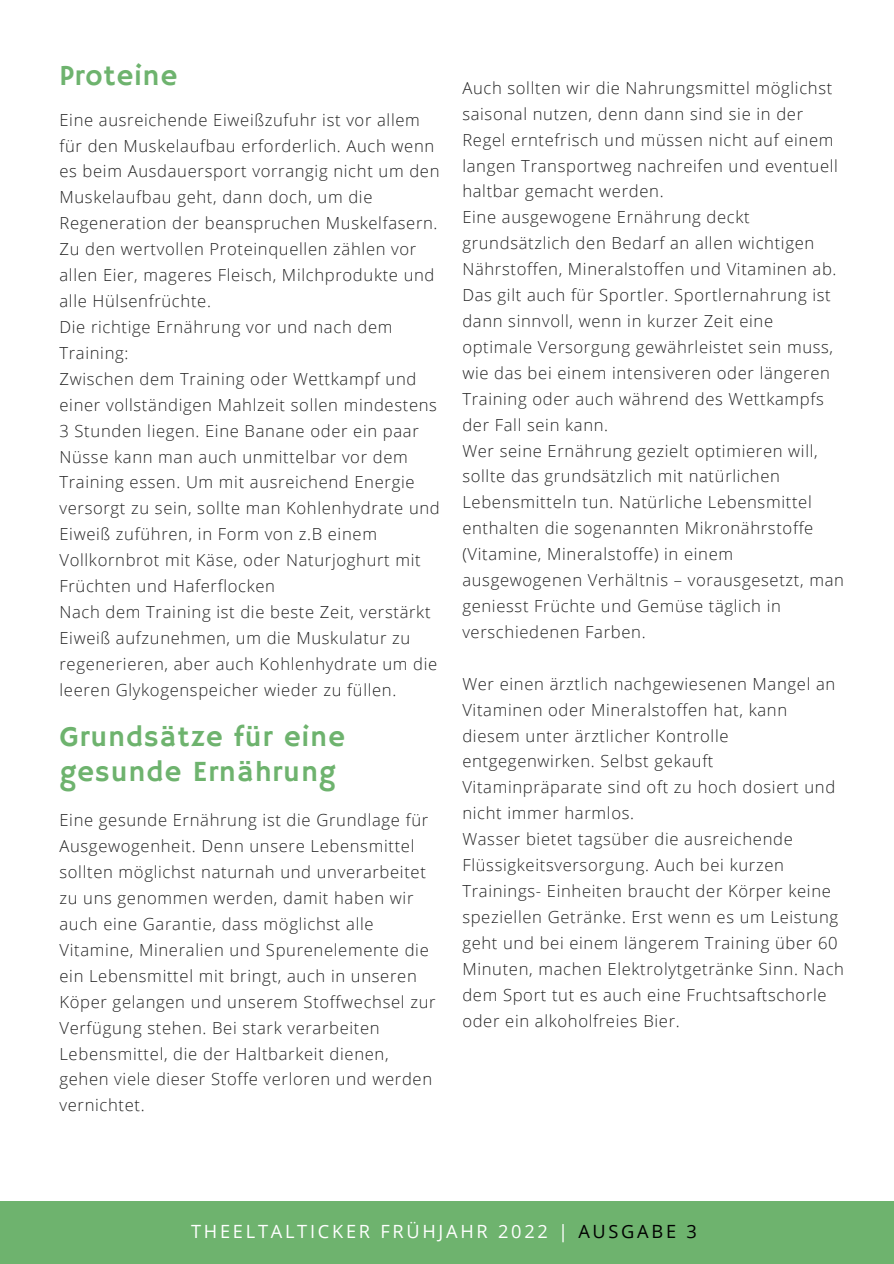
<style>
.page{position:relative;width:894px;height:1264px;background:#fff}
.page>*{position:absolute;margin:0;border:0;box-sizing:border-box;transform-origin:0 0}
.t1{font:29.1px/35px "Hammersmith One";letter-spacing:.03em;color:#6eb36e}
.t2{font:18.15px "Open Sans";letter-spacing:.15em;color:#fff}
.t3{font:300 16.65px/26px "Open Sans";letter-spacing:.04em;color:#222}
.s1{color:#000}
</style>
<div class="page">
<div style="left:0;top:1201px;width:893px;height:62px;background:#6eb36e"></div>
<p class="t1" style="left:59px;top:59px;width:120px">Proteine</p>
<p class="t3" style="left:59px;top:106px;width:381px">Eine ausreichende Eiweißzufuhr ist vor allem für den Muskelaufbau erforderlich. Auch wenn es beim Ausdauersport vorrangig nicht um den Muskelaufbau geht, dann doch, um die Regeneration der beanspruchen Muskelfasern.<br>Zu den wertvollen Proteinquellen zählen vor allen Eier, mageres Fleisch, Milchprodukte und alle Hülsenfrüchte.</p>
<p class="t3" style="left:59px;top:313px;width:334px">Die richtige Ernährung vor und nach dem<br>Training:</p>
<p class="t3" style="left:59px;top:365px;width:382px">Zwischen dem Training oder Wettkampf und einer vollständigen Mahlzeit sollen mindestens 3 Stunden liegen. Eine Banane oder ein paar Nüsse kann man auch unmittelbar vor dem Training essen. Um mit ausreichend Energie versorgt zu sein, sollte man Kohlenhydrate und Eiweiß zuführen, in Form von z.B einem Vollkornbrot mit Käse, oder Naturjoghurt mit Früchten und Haferflocken</p>
<p class="t3" style="left:59px;top:598px;width:379px">Nach dem Training ist die beste Zeit, verstärkt Eiweiß aufzunehmen, um die Muskulatur zu regenerieren, aber auch Kohlenhydrate um die leeren Glykogenspeicher wieder zu füllen.</p>
<p class="t1" style="left:59px;top:720px;width:287px">Grundsätze für eine gesunde Ernährung</p>
<p class="t3" style="left:59px;top:806px;width:377px">Eine gesunde Ernährung ist die Grundlage für Ausgewogenheit. Denn unsere Lebensmittel sollten möglichst naturnah und unverarbeitet zu uns genommen werden, damit haben wir auch eine Garantie, dass möglichst alle Vitamine, Mineralien und Spurenelemente die ein Lebensmittel mit bringt, auch in unseren Köper gelangen und unserem Stoffwechsel zur Verfügung stehen. Bei stark verarbeiten Lebensmittel, die der Haltbarkeit dienen, gehen viele dieser Stoffe verloren und werden vernichtet.</p>
<p class="t3" style="left:462px;top:74px;width:377px">Auch sollten wir die Nahrungsmittel möglichst saisonal nutzen, denn dann sind sie in der Regel erntefrisch und müssen nicht auf einem langen Transportweg nachreifen und eventuell haltbar gemacht werden.</p>
<p class="t3" style="left:462px;top:204px;width:375px">Eine ausgewogene Ernährung deckt grundsätzlich den Bedarf an allen wichtigen Nährstoffen, Mineralstoffen und Vitaminen ab.<br>Das gilt auch für Sportler. Sportlernahrung ist dann sinnvoll, wenn in kurzer Zeit eine optimale Versorgung gewährleistet sein muss, wie das bei einem intensiveren oder längeren Training oder auch während des Wettkampfs der Fall sein kann.</p>
<p class="t3" style="left:462px;top:437px;width:383px">Wer seine Ernährung gezielt optimieren will, sollte das grundsätzlich mit natürlichen Lebensmitteln tun. Natürliche Lebensmittel enthalten die sogenannten Mikronährstoffe (Vitamine, Mineralstoffe) in einem ausgewogenen Verhältnis – vorausgesetzt, man geniesst Früchte und Gemüse täglich in verschiedenen Farben.</p>
<p class="t3" style="left:462px;top:670px;width:374px">Wer einen ärztlich nachgewiesenen Mangel an Vitaminen oder Mineralstoffen hat, kann diesem unter ärztlicher Kontrolle entgegenwirken. Selbst gekauft Vitaminpräparate sind oft zu hoch dosiert und nicht immer harmlos.</p>
<p class="t3" style="left:462px;top:825px;width:383px">Wasser bietet tagsüber die ausreichende Flüssigkeitsversorgung. Auch bei kurzen Trainings- Einheiten braucht der Körper keine speziellen Getränke. Erst wenn es um Leistung geht und bei einem längerem Training über 60<br>Minuten, machen Elektrolytgetränke Sinn. Nach dem Sport tut es auch eine Fruchtsaftschorle oder ein alkoholfreies Bier.</p>
<p class="t2" style="left:191px;top:1218px;width:507px">THEELTALTICKER FRÜHJAHR 2022 | <span class="s1">AUSGABE 3</span></p>
</div>
